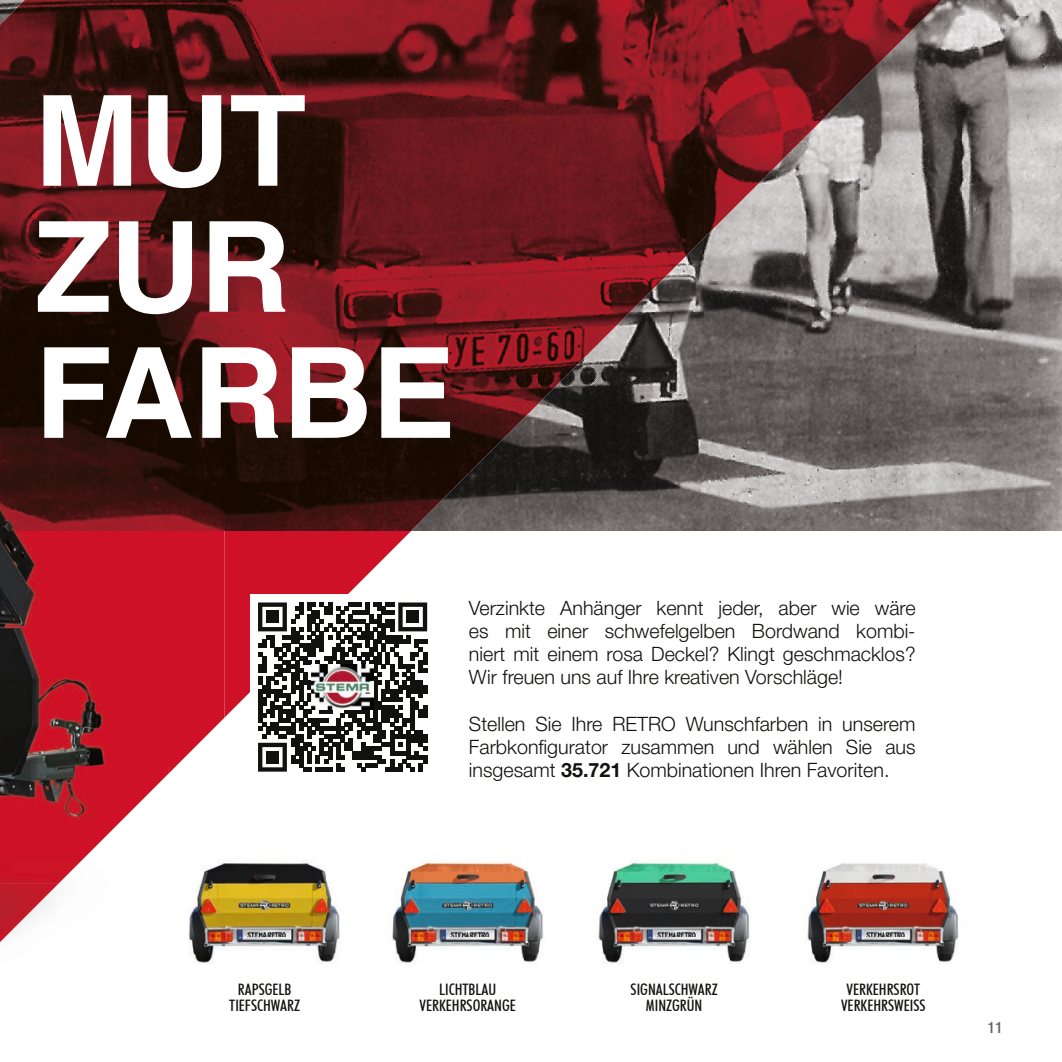
<style>
.page{position:relative;width:1062px;height:1062px;background:#fff}
.page>*{position:absolute;margin:0;border:0;box-sizing:border-box;transform-origin:0 0}
.t1{font:700 126px/126px "Helvetica LT Std";letter-spacing:-.01em;color:#fff}
.t2{font:300 19.6px/23.3px "Helvetica Neue LT Pro";color:#11110f;text-align:justify}
.t3{font:500 condensed 15.75px/15.8px "Futura BT";color:#11110f;text-align:center}
.t4{font:500 condensed 15.75px "Helvetica Neue LT Pro";color:#676968}
.s1{font-weight:700}
</style>
<div class="page">
<img style="left:470px;top:0;width:592px;height:531px">
<img style="left:0;top:0;width:942px;height:118px">
<img style="left:225px;top:117px;width:341px;height:356px">
<img style="left:565px;top:117px;width:189px;height:179px">
<img style="left:753px;top:117px;width:72px;height:60px">
<svg style="left:753px;top:176px;width:13px;height:13px"></svg>
<img style="left:565px;top:294px;width:82px;height:61px">
<img style="left:565px;top:353px;width:23px;height:24px">
<img style="left:225px;top:471px;width:245px;height:60px">
<img style="left:0;top:74px;width:225px;height:692px">
<img style="left:0;top:765px;width:169px;height:118px">
<svg style="left:168px;top:765px;width:8px;height:8px"></svg>
<img style="left:0;top:883px;width:59px;height:59px">
<img style="left:225px;top:859px;width:734px;height:78px">
<img style="left:225px;top:937px;width:525px;height:27px">
<img style="left:152px;top:838px;width:73px;height:126px">
<img style="left:807px;top:937px;width:152px;height:27px">
<img style="left:355px;top:937px;width:22px;height:27px">
<img style="left:561px;top:937px;width:19px;height:27px">
<svg style="left:225px;top:531px;width:202px;height:240px"></svg>
<div style="left:266px;top:611px;width:13px;height:12px;background:#11110f"></div>
<div style="left:406px;top:611px;width:13px;height:12px;background:#11110f"></div>
<div style="left:266px;top:751px;width:13px;height:12px;background:#11110f"></div>
<img style="left:311px;top:664px;width:62px;height:45px">
<h1 class="t1" style="left:35px;top:76px;width:422px">MUT<br>ZUR<br>FARBE</h1>
<p class="t2" style="left:469px;top:595px;width:448px">Verzinkte Anhänger kennt jeder, aber wie wäre es mit einer schwefelgelben Bordwand kombi&shy;niert mit einem rosa Deckel? Klingt geschmacklos?<br>Wir freuen uns auf Ihre kreativen Vorschläge!</p>
<p class="t2" style="left:469px;top:711px;width:448px">Stellen Sie Ihre RETRO Wunschfarben in unserem Farbkonfigurator zusammen und wählen Sie aus insgesamt <span class="s1">35.721</span> Kombinationen Ihren Favoriten.</p>
<p class="t3" style="left:229px;top:981px;width:72px">RAPSGELB<br>TIEFSCHWARZ</p>
<p class="t3" style="left:841px;top:981px;width:86px">VERKEHRSROT<br>VERKEHRSWEISS</p>
<p class="t3" style="left:419px;top:981px;width:98px">LICHTBLAU<br>VERKEHRSORANGE</p>
<p class="t3" style="left:630px;top:981px;width:89px">SIGNALSCHWARZ<br>MINZGRÜN</p>
<p class="t4" style="left:987px;top:1017px;width:17px">11</p>
</div>
